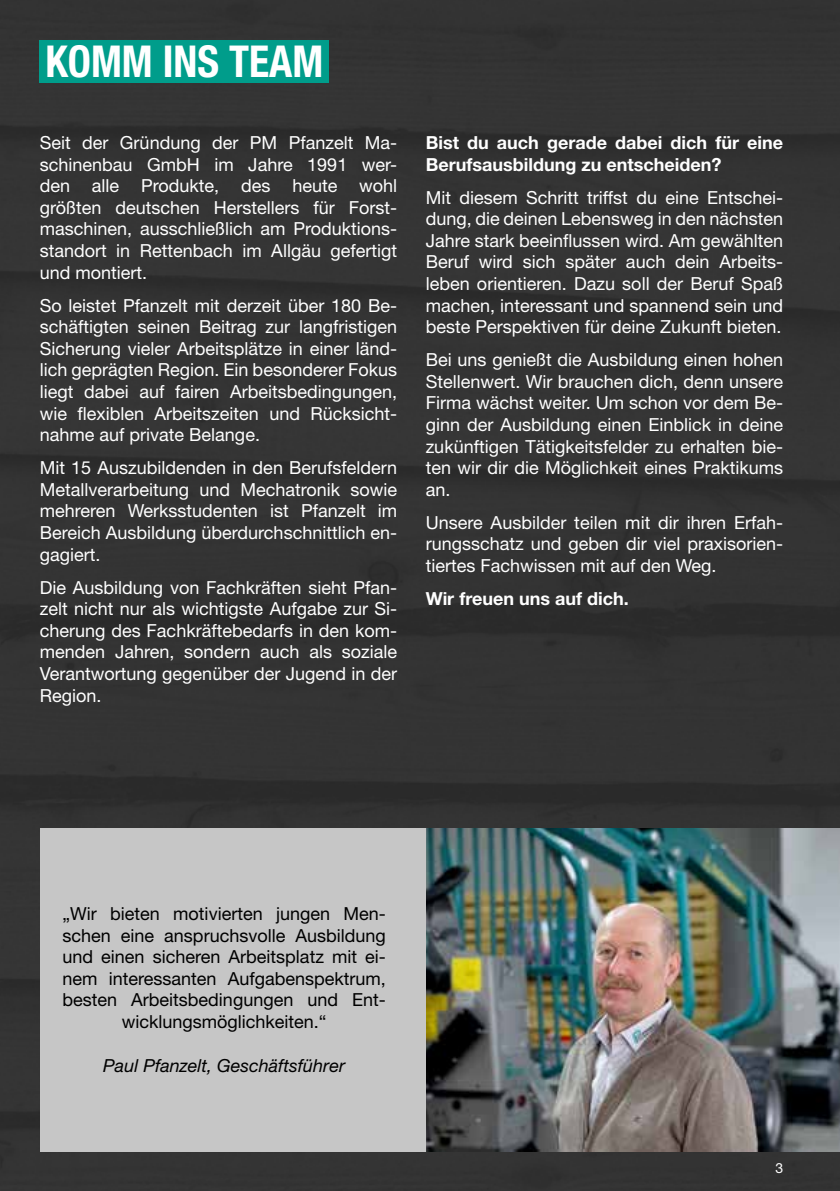
<style>
.page{position:relative;width:840px;height:1191px;background:#fff}
.page>*{position:absolute;margin:0;border:0;box-sizing:border-box;transform-origin:0 0}
.t1{font:700 condensed 44px "Helvetica Neue LT Pro";color:#fff;scale:.95 1}
.t2{font:18px/21.6px "Helvetica Neue LT Pro";color:#fff;text-align:justify}
.t3{font:18px/21.6px "Helvetica Neue LT Pro";color:#000;text-align:center}
.t4{font:700 18px/21.6px "Helvetica Neue LT Pro";color:#fff}
.t5{font:italic 18px "Helvetica Neue LT Pro";color:#000}
.t6{font:14px "Helvetica Neue LT Pro";color:#fff}
</style>
<div class="page">
<div style="left:0;top:0;width:839px;height:1191px;background:#333"></div>
<img style="left:425px;top:828px;width:414px;height:323px">
<div style="left:40px;top:828px;width:385px;height:323px;background:#c6c6c6"></div>
<div style="left:40px;top:40px;width:289px;height:42px;background:#009d8b"></div>
<h1 class="t1" style="left:45px;top:35px;width:294px">KOMM INS TEAM</h1>
<p class="t2" style="left:40px;top:131px;width:359px">Seit der Gründung der PM Pfanzelt Ma&shy;schinenbau GmbH im Jahre 1991 wer&shy;den alle Produkte, des heute wohl größten deutschen Herstellers für Forst&shy;maschinen, ausschließlich am Produktions&shy;standort in Rettenbach im Allgäu gefertigt und montiert.</p>
<p class="t2" style="left:40px;top:294px;width:359px">So leistet Pfanzelt mit derzeit über 180 Be&shy;schäftigten seinen Beitrag zur langfristigen Sicherung vieler Arbeitsplätze in einer länd&shy;lich geprägten Region. Ein besonderer Fokus liegt dabei auf fairen Arbeitsbedingungen, wie flexiblen Arbeitszeiten und Rücksicht&shy;nahme auf private Belange.</p>
<p class="t2" style="left:40px;top:456px;width:359px">Mit 15 Auszubildenden in den Berufsfeldern Metallverarbeitung und Mechatronik sowie mehreren Werksstudenten ist Pfanzelt im Bereich Ausbildung überdurchschnittlich en&shy;gagiert.</p>
<p class="t2" style="left:40px;top:576px;width:359px">Die Ausbildung von Fachkräften sieht Pfan&shy;zelt nicht nur als wichtigste Aufgabe zur Si&shy;cherung des Fachkräftebedarfs in den kom&shy;menden Jahren, sondern auch als soziale Verantwortung gegenüber der Jugend in der Region.</p>
<p class="t4" style="left:425px;top:131px;width:359px">Bist du auch gerade dabei dich für eine<br>Berufsausbildung zu entscheiden?</p>
<p class="t2" style="left:425px;top:186px;width:359px">Mit diesem Schritt triffst du eine Entschei&shy;dung, die deinen Lebensweg in den nächsten Jahre stark beeinflussen wird. Am gewählten Beruf wird sich später auch dein Arbeits&shy;leben orientieren. Dazu soll der Beruf Spaß machen, interessant und spannend sein und beste Perspektiven für deine Zukunft bieten.</p>
<p class="t2" style="left:425px;top:348px;width:359px">Bei uns genießt die Ausbildung einen hohen Stellenwert. Wir brauchen dich, denn unsere Firma wächst weiter. Um schon vor dem Be&shy;ginn der Ausbildung einen Einblick in deine zukünftigen Tätigkeitsfelder zu erhalten bie&shy;ten wir dir die Möglichkeit eines Praktikums an.</p>
<p class="t2" style="left:425px;top:511px;width:359px">Unsere Ausbilder teilen mit dir ihren Erfah&shy;rungsschatz und geben dir viel praxisorien&shy;tiertes Fachwissen mit auf den Weg.</p>
<p class="t4" style="left:425px;top:587px;width:205px">Wir freuen uns auf dich.</p>
<p class="t3" style="left:62px;top:902px;width:325px">„Wir bieten motivierten jungen Men&shy;schen eine anspruchsvolle Ausbildung und einen sicheren Arbeitsplatz mit ei&shy;nem interessanten Aufgabenspektrum, besten Arbeitsbedingungen und Ent&shy;wicklungsmöglichkeiten.“</p>
<p class="t5" style="left:103px;top:1054px;width:243px">Paul Pfanzelt, Geschäftsführer</p>
<p class="t6" style="left:775px;top:1159px;width:9px">3</p>
</div>
